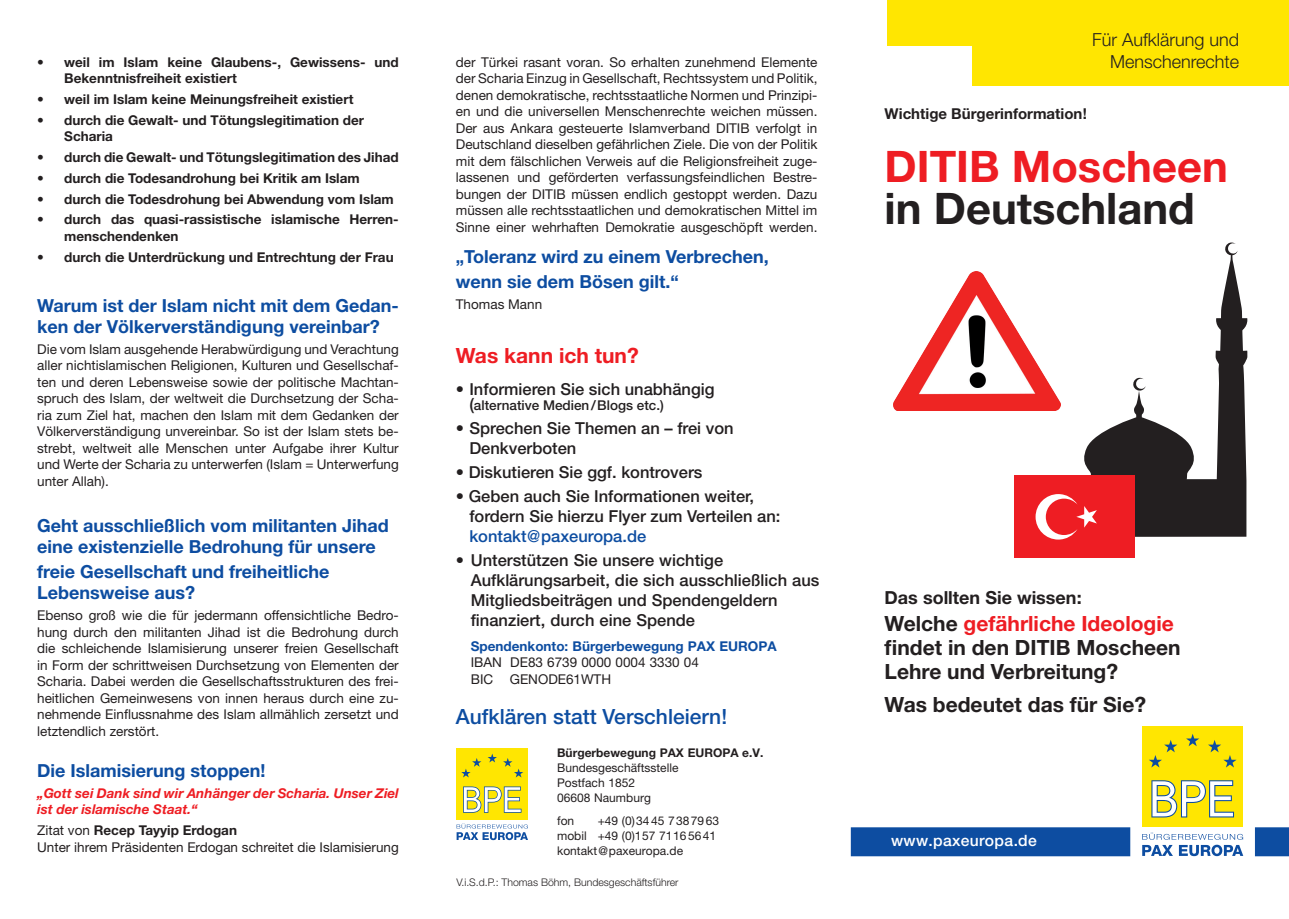
<style>
.page{position:relative;width:1289px;height:919px;background:#fff}
.page>*{position:absolute;margin:0;border:0;box-sizing:border-box;transform-origin:0 0}
.t1{font:700 43.5px "Helvetica Neue LT";color:#ee1d23}
.t2{font:700 43.5px "Helvetica Neue LT";color:#231f20}
.t3{font:700 21px/24px "Helvetica Neue LT";color:#231f20}
.t4{font:500 21px "Helvetica Neue LT";color:#0d4da1}
.t5{font:700 21px "Helvetica Neue LT";color:#ee1d23}
.t6{font:700 18px/21px "Helvetica Neue LT";color:#0d4da1}
.t7{font:300 18px "Helvetica Neue LT";color:#231f20}
.t8{font:700 18px "Helvetica Neue LT";color:#231f20}
.t9{font:500 16.5px/19.8px "Helvetica Neue LT";color:#231f20}
.t10{font:500 16.5px "Helvetica Neue LT";color:#0d4da1}
.t11{font:500 15.6px "Helvetica Neue LT";letter-spacing:.02em;color:#fff}
.t12{font:700 15px "Helvetica Neue LT";color:#231f20}
.t13{font:13.5px/16.5px "Helvetica Neue LT";color:#231f20;text-align:justify}
.t14{font:700 13.5px/16.5px "Helvetica Neue LT";color:#231f20}
.t15{font:italic 700 13.5px/16.5px "Helvetica Neue LT";color:#ee1d23}
.t16{font:700 13.5px "Helvetica Neue LT";color:#0d4da1}
.t17{font:500 13.5px "Helvetica Neue LT";color:#231f20}
.t18{font:12px/15px "Helvetica Neue LT";color:#231f20}
.t19{font:700 12px "Helvetica Neue LT";color:#231f20}
.t20{font:300 10.5px "Helvetica Neue LT";color:#231f20}
.s1{font-weight:700}
.s2{font-size:16.5px}
.s3{color:#ee1d23}
</style>
<div class="page">
<div style="left:972px;top:0;width:316px;height:85px;background:#ffe601"></div>
<div style="left:887px;top:0;width:401px;height:45px;background:#ffe601"></div>
<div style="left:456px;top:747px;width:72px;height:72px;background:#ffe601"></div>
<svg style="left:487px;top:753px;width:10px;height:9px"></svg>
<svg style="left:461px;top:758px;width:20px;height:19px"></svg>
<svg style="left:503px;top:758px;width:20px;height:19px"></svg>
<svg style="left:456px;top:823px;width:72px;height:17px"></svg>
<svg style="left:463px;top:786px;width:58px;height:26px"></svg>
<div style="left:1142px;top:725px;width:101px;height:101px;background:#ffe601"></div>
<svg style="left:1186px;top:734px;width:13px;height:12px"></svg>
<svg style="left:1149px;top:740px;width:28px;height:27px"></svg>
<svg style="left:1208px;top:740px;width:28px;height:27px"></svg>
<svg style="left:850px;top:827px;width:438px;height:29px"></svg>
<svg style="left:1151px;top:780px;width:82px;height:37px"></svg>
<svg style="left:1225px;top:242px;width:12px;height:12px"></svg>
<svg style="left:1084px;top:254px;width:163px;height:282px"></svg>
<svg style="left:1215px;top:318px;width:32px;height:16px"></svg>
<div style="left:1013px;top:475px;width:121px;height:83px;background:#ee1d23"></div>
<svg style="left:1035px;top:494px;width:61px;height:45px"></svg>
<img style="left:893px;top:271px;width:167px;height:140px">
<h3 class="t7" style="left:1091px;top:29px;width:149px">Für Aufklärung und</h3>
<p class="t14" style="left:37px;top:53px;width:363px">• weil im Islam keine Glaubens-, Gewissens- und</p>
<h3 class="t7" style="left:1109px;top:51px;width:131px">Menschenrechte</h3>
<p class="t14" style="left:64px;top:70px;width:174px">Bekenntnisfreiheit existiert</p>
<p class="t14" style="left:37px;top:91px;width:318px">• weil im Islam keine Meinungsfreiheit existiert</p>
<p class="t14" style="left:64px;top:111px;width:301px;text-indent:-27px">• durch die Gewalt- und Tötungslegitimation der<br>Scharia</p>
<p class="t14" style="left:37px;top:149px;width:363px">• durch die Gewalt- und Tötungslegitimation des Jihad</p>
<p class="t14" style="left:37px;top:169px;width:324px">• durch die Todesandrohung bei Kritik am Islam</p>
<p class="t14" style="left:37px;top:190px;width:358px">• durch die Todesdrohung bei Abwendung vom Islam</p>
<p class="t14" style="left:64px;top:211px;width:336px;text-indent:-27px">• durch das quasi-rassistische islamische Herren&shy;menschendenken</p>
<p class="t14" style="left:37px;top:248px;width:358px">• durch die Unterdrückung und Entrechtung der Frau</p>
<h3 class="t6" style="left:37px;top:295px;width:363px">Warum ist der Islam nicht mit dem Gedan&shy;ken der Völkerverständigung vereinbar?</h3>
<p class="t13" style="left:37px;top:340px;width:363px">Die vom Islam ausgehende Herabwürdigung und Verachtung aller nichtislamischen Religionen, Kulturen und Gesellschaf&shy;ten und deren Lebensweise sowie der politische Machtan&shy;spruch des Islam, der weltweit die Durchsetzung der Scha&shy;ria zum Ziel hat, machen den Islam mit dem Gedanken der Völkerverständigung unvereinbar. So ist der Islam stets be&shy;strebt, weltweit alle Menschen unter Aufgabe ihrer Kultur und Werte der Scharia zu unterwerfen (Islam = Unterwerfung unter Allah).</p>
<h3 class="t6" style="left:37px;top:514px;width:353px">Geht ausschließlich vom militanten Jihad eine existenzielle Bedrohung für unsere</h3>
<h3 class="t6" style="left:37px;top:561px;width:294px">freie Gesellschaft und freiheitliche<br>Lebensweise aus?</h3>
<p class="t13" style="left:37px;top:606px;width:363px">Ebenso groß wie die für jedermann offensichtliche Bedro&shy;hung durch den militanten Jihad ist die Bedrohung durch die schleichende Islamisierung unserer freien Gesellschaft in Form der schrittweisen Durchsetzung von Elementen der Scharia. Dabei werden die Gesellschaftsstrukturen des frei&shy;heitlichen Gemeinwesens von innen heraus durch eine zu&shy;nehmende Einflussnahme des Islam allmählich zersetzt und letztendlich zerstört.</p>
<h3 class="t6" style="left:37px;top:759px;width:230px">Die Islamisierung stoppen!</h3>
<p class="t15" style="left:37px;top:784px;width:363px">„Gott sei Dank sind wir Anhänger der Scharia. Unser Ziel ist der islamische Staat.“</p>
<p class="t13" style="left:37px;top:821px;width:363px">Zitat von <span class="s1">Recep Tayyip Erdogan<br></span>Unter ihrem Präsidenten Erdogan schreitet die Islamisierung</p>
<p class="t13" style="left:456px;top:54px;width:363px">der Türkei rasant voran. So erhalten zunehmend Elemente der Scharia Einzug in Gesellschaft, Rechtssystem und Politik, denen demokratische, rechtsstaatliche Normen und Prinzipi&shy;en und die universellen Menschenrechte weichen müssen.<br>Der aus Ankara gesteuerte Islamverband DITIB verfolgt in Deutschland dieselben gefährlichen Ziele. Die von der Politik mit dem fälschlichen Verweis auf die Religionsfreiheit zuge&shy;lassenen und geförderten verfassungsfeindlichen Bestre&shy;bungen der DITIB müssen endlich gestoppt werden. Dazu müssen alle rechtsstaatlichen und demokratischen Mittel im Sinne einer wehrhaften Demokratie ausgeschöpft werden.</p>
<h3 class="t6" style="left:456px;top:244px;width:314px;line-height:25.2px">„Toleranz wird zu einem Verbrechen, wenn sie dem Bösen gilt.“</h3>
<p class="t13" style="left:456px;top:296px;width:88px">Thomas Mann</p>
<p class="t12" style="left:884px;top:104px;width:204px">Wichtige Bürgerinformation!</p>
<h1 class="t1" style="left:884px;top:139px;width:345px">DITIB Moscheen</h1>
<h1 class="t2" style="left:884px;top:181px;width:312px">in Deutschland</h1>
<h2 class="t5" style="left:456px;top:342px;width:184px">Was kann ich tun?</h2>
<p class="t9" style="left:456px;top:379px;width:260px">• Informieren Sie sich unabhängig</p>
<p class="t17" style="left:469px;top:397px;width:196px"><span class="s2">(</span>alternative Medien/Blogs etc.)</p>
<p class="t9" style="left:469px;top:418px;width:266px;text-indent:-14px">• Sprechen Sie Themen an – frei von<br>Denkverboten</p>
<p class="t9" style="left:456px;top:462px;width:248px">• Diskutieren Sie ggf. kontrovers</p>
<p class="t9" style="left:469px;top:486px;width:312px;text-indent:-14px">• Geben auch Sie Informationen weiter, fordern Sie hierzu Flyer zum Verteilen an:</p>
<p class="t10" style="left:469px;top:526px;width:178px">kontakt@paxeuropa.de</p>
<p class="t9" style="left:471px;top:550px;width:350px;text-indent:-15px">• Unterstützen Sie unsere wichtige Aufklärungsarbeit, die sich ausschließlich aus Mitgliedsbeiträgen und Spendengeldern finanziert, durch eine Spende</p>
<p class="t16" style="left:471px;top:637px;width:307px">Spendenkonto: Bürgerbewegung PAX EUROPA</p>
<p class="t13" style="left:471px;top:654px;width:230px">IBAN DE83 6739 0000 0004 3330 04<br>BIC GENODE61WTH</p>
<h3 class="t8" style="left:884px;top:586px;width:198px">Das sollten Sie wissen:</h3>
<h2 class="t3" style="left:884px;top:611px;width:297px">Welche <span class="s3">gefährliche Ideologie </span>findet in den DITIB Moscheen<br>Lehre und Verbreitung?</h2>
<h2 class="t3" style="left:884px;top:692px;width:263px">Was bedeutet das für Sie?</h2>
<h2 class="t4" style="left:456px;top:704px;width:273px">Aufklären statt Verschleiern!</h2>
<p class="t19" style="left:557px;top:744px;width:208px">Bürgerbewegung PAX EUROPA e.V.</p>
<p class="t18" style="left:557px;top:759px;width:123px">Bundesgeschäftsstelle<br>Postfach 1852<br>06608 Naumburg</p>
<p class="t18" style="left:557px;top:813px;width:19px">fon</p>
<p class="t18" style="left:557px;top:813px;width:163px;text-indent:40px">+49 (0)3445 7387963 mobil +49 (0)157 71165641 kontakt@paxeuropa.de</p>
<p class="t11" style="left:891px;top:831px;width:147px">www.paxeuropa.de</p>
<p class="t20" style="left:456px;top:875px;width:223px">V.i.S.d.P.: Thomas Böhm, Bundesgeschäftsführer</p>
</div>
